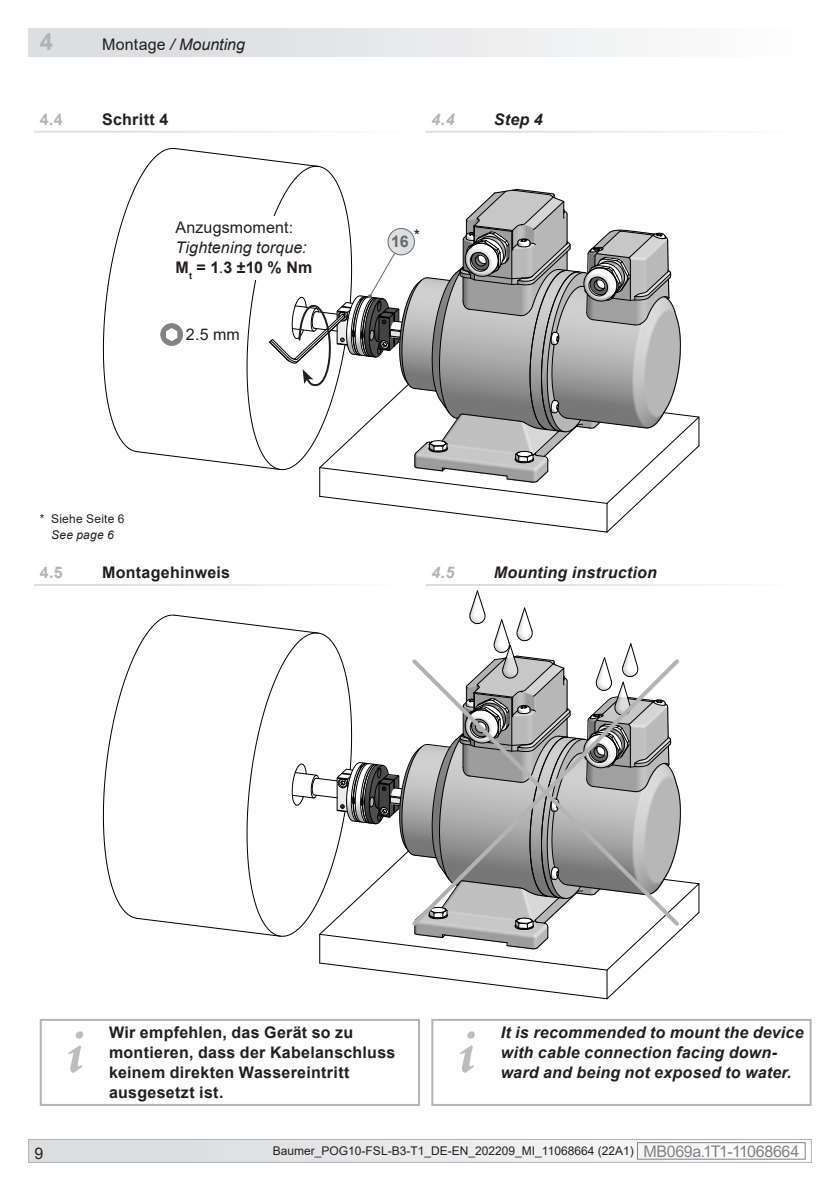
<style>
.page{position:relative;width:840px;height:1191px;background:#fff}
.page>*{position:absolute;margin:0;border:0;box-sizing:border-box;transform-origin:0 0}
.t1{font:italic 700 64px "Adobe Jenson Pro";color:#bcbdc0}
.t2{font:700 24px "Arial";color:#b2b3b7}
.Achtung_DE{font:700 16px/20px "Arial";letter-spacing:.02em;color:#231f20}
.Achtung_EN{font:italic 700 16px/20px "Arial";letter-spacing:.015em;color:#231f20}
.EN_links{font:italic 16px "Arial";letter-spacing:.005em;color:#231f20}
.Kapitel_1-1_EN{font:italic 700 16px "Arial";letter-spacing:.015em;color:#231f20}
.Kapitel_1-1_DE{font:700 16px "Arial";letter-spacing:.015em;color:#231f20}
.DE_links{font:16px "Arial";letter-spacing:.01em;color:#231f20}
.DE_links-2{font:700 16px "Arial";color:#231f20}
.Kapitel_1-1_DE-2{font:700 16px "Arial";color:#b2b3b7}
.Kapitel_1-1_EN-2{font:italic 700 16px "Arial";color:#b2b3b7}
.Bezugszahl_Option{font:700 16px "Arial";color:#67696b}
.t3{font:12px "Arial";color:#231f20}
.t4{font:12px/16px "Arial";letter-spacing:.02em;color:#231f20;text-align:center}
.s1{font-style:normal}
.s2{font-weight:400}
.s3{font-style:italic}
.s4{font-size:16px;color:#808285}
</style>
<div class="page">
<div style="left:28px;top:28px;width:783px;height:29px;background:linear-gradient(to right,#d8d9db,#fdfdfd)"></div>
<div style="left:29px;top:1139px;width:781px;height:23px;background:linear-gradient(to right,#dbdcdf,#f4f4f4)"></div>
<div style="left:637px;top:1142px;width:168px;height:17px;border:1px solid #808285"></div>
<div style="left:28px;top:1139px;width:783px;height:23px;border:1px solid #b2b3b7"></div>
<svg style="left:103px;top:590px;width:596px;height:409px"></svg>
<svg style="left:408px;top:655px;width:274px;height:274px"></svg>
<div style="left:40px;top:1019px;width:380px;height:87px;border:2px solid #b2b3b7"></div>
<div style="left:431px;top:1019px;width:380px;height:87px;border:2px solid #b2b3b7"></div>
<svg style="left:103px;top:148px;width:596px;height:384px"></svg>
<h2 class="t2" style="left:40px;top:24px;width:15px">4</h2>
<p class="EN_links" style="left:102px;top:34px;width:144px"><span class="s1">Montage</span> / Mounting</p>
<p class="Kapitel_1-1_DE-2" style="left:40px;top:108px;width:25px">4.4</p>
<p class="Kapitel_1-1_DE" style="left:102px;top:108px;width:68px">Schritt 4</p>
<p class="Kapitel_1-1_EN-2" style="left:431px;top:109px;width:25px">4.4</p>
<p class="Kapitel_1-1_EN" style="left:493px;top:109px;width:50px">Step 4</p>
<p class="DE_links" style="left:175px;top:217px;width:119px">Anzugsmoment:</p>
<p class="EN_links" style="left:175px;top:237px;width:133px">Tightening torque:</p>
<p class="DE_links-2" style="left:175px;top:256px;width:138px">M<sub>t</sub> = 1<span class="s2">.</span>3 ±10 % Nm</p>
<p class="DE_links" style="left:186px;top:323px;width:56px">2.5 mm</p>
<p class="t4" style="left:40px;top:511px;width:86px">* Siehe Seite 6<br><span class="s3">See page 6</span></p>
<p class="DE_links" style="left:413px;top:224px;width:8px">*</p>
<p class="Bezugszahl_Option" style="left:391px;top:230px;width:19px">16</p>
<p class="Kapitel_1-1_DE-2" style="left:40px;top:561px;width:24px">4.5</p>
<p class="Kapitel_1-1_DE" style="left:102px;top:561px;width:129px">Montagehinweis</p>
<p class="Kapitel_1-1_EN-2" style="left:431px;top:562px;width:25px">4.5</p>
<p class="Kapitel_1-1_EN" style="left:493px;top:562px;width:164px">Mounting instruction</p>
<p class="t1" style="left:67px;top:1015px;width:19px">i</p>
<p class="Achtung_DE" style="left:109px;top:1022px;width:288px">Wir empfehlen, das Gerät so zu montieren, dass der Kabelanschluss keinem direkten Wassereintritt ausgesetzt ist.</p>
<p class="t1" style="left:458px;top:1015px;width:19px">i</p>
<p class="Achtung_EN" style="left:500px;top:1023px;width:304px">It is recommended to mount the device with cable connection facing down&shy;ward and being not exposed to water.</p>
<p class="DE_links" style="left:35px;top:1142px;width:10px">9</p>
<p class="t3" style="left:273px;top:1143px;width:527px">Baumer_POG10-FSL-B3-T1_DE-EN_202209_MI_11068664 (22A1) <span class="s4">MB069a.1T1 - 11068664</span></p>
</div>
